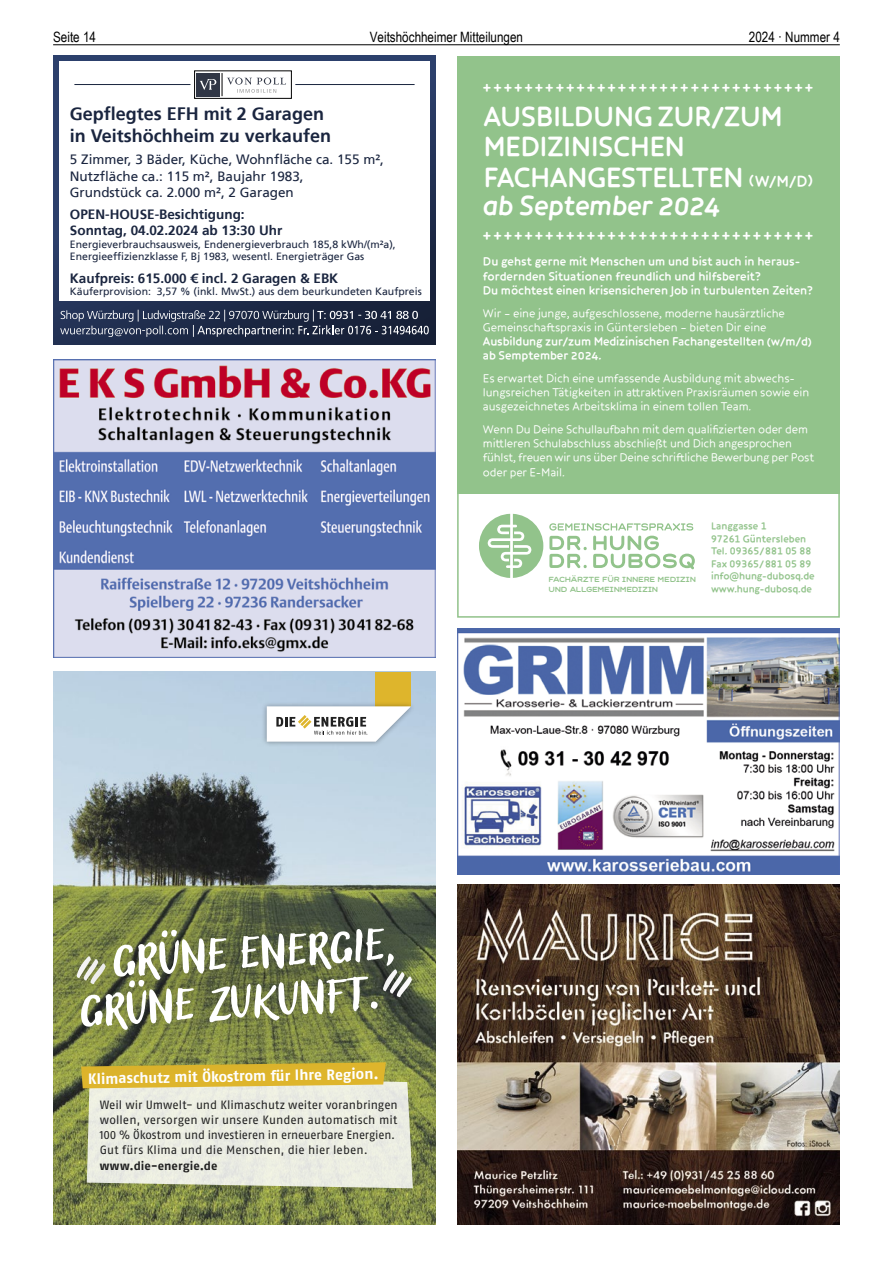
<style>
.page{position:relative;width:893px;height:1263px;background:#fff}
.page>*{position:absolute;margin:0;border:0;box-sizing:border-box;transform-origin:0 0}
.t1{font:59.1px/47.7px "Adlery Pro Blockletter";color:#fff}
.t2{font:700 28.5px/29.7px "Core Humanist Sans";letter-spacing:-.02em;color:#fff}
.t3{font:700 18px/21.6px "Frutiger LT";color:#1a253f}
.t4{font:700 15.45px "Core Humanist Sans";color:#fff;scale:1.05 1}
.t5{font:700 15px "Fago OT";color:#fff}
.t6{font:14.25px "Arial Narrow";color:#000}
.t7{font:13.5px/16.2px "Frutiger LT";color:#1a253f}
.t8{font:700 13.5px/16.2px "Frutiger LT";color:#1a253f}
.t9{font:12.15px/14.1px "Core Humanist Sans";letter-spacing:-.01em;color:#fff}
.t10{font:700 12.15px/14.1px "Core Humanist Sans";letter-spacing:-.01em;color:#fff}
.t11{font:12px/15px "Fago OT";color:#212121}
.t12{font:700 12px "Fago OT";letter-spacing:.005em;color:#212121}
.t13{font:10.5px/12.6px "Frutiger LT";color:#1a253f}
.t14{font:700 10.35px/12.6px "Core Humanist Sans";letter-spacing:-.005em;color:#92c38b}
.t15{font:700 7.35px/9.9px "Lawyer Gothic";letter-spacing:-.05em;color:#92c38b;scale:.95 1}
.s1{font-size:16.05px}
.s2{font-style:italic}
</style>
<div class="page">
<hr style="left:53px;top:44px;width:787px;height:1px;background:#000">
<img style="left:457px;top:884px;width:383px;height:341px">
<div style="left:457px;top:56px;width:383px;height:438px;background:#92c38b"></div>
<div style="left:457px;top:56px;width:383px;height:562px;border:2px solid #92c38b"></div>
<svg style="left:549px;top:523px;width:146px;height:46px"></svg>
<svg style="left:479px;top:514px;width:64px;height:64px"></svg>
<svg style="left:54px;top:55px;width:382px;height:289px;background:#283757"></svg>
<div style="left:59px;top:62px;width:371px;height:239px;background:#fff"></div>
<hr style="left:295px;top:84px;width:120px;height:1px;background:#1a253f">
<hr style="left:74px;top:84px;width:116px;height:1px;background:#1a253f">
<svg style="left:194px;top:70px;width:98px;height:29px"></svg>
<svg style="left:60px;top:310px;width:369px;height:27px;background:#424c63"></svg>
<img style="left:457px;top:628px;width:383px;height:247px">
<img style="left:53px;top:359px;width:383px;height:298px">
<img style="left:53px;top:672px;width:383px;height:553px">
<div style="left:376px;top:672px;width:35px;height:34px;background:#deb52c"></div>
<img style="left:260px;top:699px;width:158px;height:50px">
<svg style="left:267px;top:706px;width:144px;height:36px"></svg>
<svg style="left:81px;top:1102px;width:332px;height:86px;background:#e4e6d9"></svg>
<svg style="left:53px;top:851px;width:383px;height:251px;background:#7e8455"></svg>
<p class="t6" style="left:53px;top:27px;width:44px">Seite 14</p>
<p class="t6" style="left:370px;top:27px;width:155px">Veitshöchheimer Mitteilungen</p>
<p class="t6" style="left:749px;top:27px;width:92px">2024 · Nummer 4</p>
<p class="t4" style="left:483px;top:76px;width:316px">++++++++++++++++++++++++++++++++</p>
<h3 class="t3" style="left:70px;top:104px;width:263px">Gepflegtes EFH mit 2 Garagen in Veitshöchheim zu verkaufen</h3>
<p class="t7" style="left:70px;top:152px;width:316px">5 Zimmer, 3 Bäder, Küche, Wohnfläche ca. 155 m²,<br>Nutzfläche ca.: 115 m², Baujahr 1983,<br>Grundstück ca. 2.000 m², 2 Garagen</p>
<p class="t8" style="left:70px;top:206px;width:214px">OPEN-HOUSE-Besichtigung:<br>Sonntag, 04.02.2024 ab 13:30 Uhr</p>
<p class="t13" style="left:70px;top:238px;width:327px">Energieverbrauchsausweis, Endenergieverbrauch 185,8 kWh/(m²a),<br>Energieeffizienzklasse F, Bj 1983, wesentl. Energieträger Gas</p>
<p class="t8" style="left:70px;top:270px;width:270px">Kaufpreis: 615.000 € incl. 2 Garagen &amp; EBK</p>
<p class="t13" style="left:70px;top:285px;width:353px">Käuferprovision: 3,57 % (inkl. MwSt.) aus dem beurkundeten Kaufpreis</p>
<h2 class="t2" style="left:483px;top:102px;width:332px">AUSBILDUNG ZUR/ZUM<br>MEDIZINISCHEN<br>FACHANGESTELLTEN <span class="s1">(W/M/D) </span><span class="s2">ab September 2024</span></h2>
<p class="t4" style="left:483px;top:224px;width:316px">++++++++++++++++++++++++++++++++</p>
<p class="t10" style="left:483px;top:255px;width:331px">Du gehst gerne mit Menschen um und bist auch in heraus&shy;fordernden Situationen freundlich und hilfsbereit?<br>Du möchtest einen krisensicheren Job in turbulenten Zeiten?</p>
<p class="t9" style="left:483px;top:306px;width:304px">Wir – eine junge, aufgeschlossene, moderne hausärztliche<br>Gemeinschaftspraxis in Güntersleben – bieten Dir eine</p>
<p class="t10" style="left:483px;top:334px;width:330px">Ausbildung zur/zum Medizinischen Fachangestellten (w/m/d) ab Semptember 2024.</p>
<p class="t9" style="left:483px;top:371px;width:328px">Es erwartet Dich eine umfassende Ausbildung mit abwechs&shy;lungsreichen Tätigkeiten in attraktiven Praxisräumen sowie ein ausgezeichnetes Arbeitsklima in einem tollen Team.</p>
<p class="t9" style="left:483px;top:422px;width:333px">Wenn Du Deine Schullaufbahn mit dem qualifizierten oder dem mittleren Schulabschluss abschließt und Dich angesprochen fühlst, freuen wir uns über Deine schriftliche Bewerbung per Post oder per E-Mail.</p>
<p class="t15" style="left:549px;top:575px;width:157px">FACHÄRZTE FÜR INNERE MEDIZIN<br>UND ALLGEMEINMEDIZIN</p>
<p class="t14" style="left:711px;top:520px;width:105px">Langgasse 1<br>97261 Güntersleben<br>Tel. 09365/881 05 88<br>Fax 09365/881 05 89 info@hung-dubosq.de www.hung-dubosq.de</p>
<h1 class="t1" style="left:75px;top:940px;width:325px;text-indent:36px;rotate:-4deg">GRÜNE ENERGIE,<br>GRÜNE ZUKUNFT.</h1>
<p class="t5" style="left:88px;top:1070px;width:292px;rotate:-1deg">Klimaschutz mit Ökostrom für Ihre Region.</p>
<p class="t11" style="left:100px;top:1097px;width:300px">Weil wir Umwelt- und Klimaschutz weiter voranbringen wollen, versorgen wir unsere Kunden automatisch mit 100 % Ökostrom und investieren in erneuerbare Energien.<br>Gut fürs Klima und die Menschen, die hier leben.</p>
<p class="t12" style="left:100px;top:1158px;width:119px">www.die-energie.de</p>
</div>
